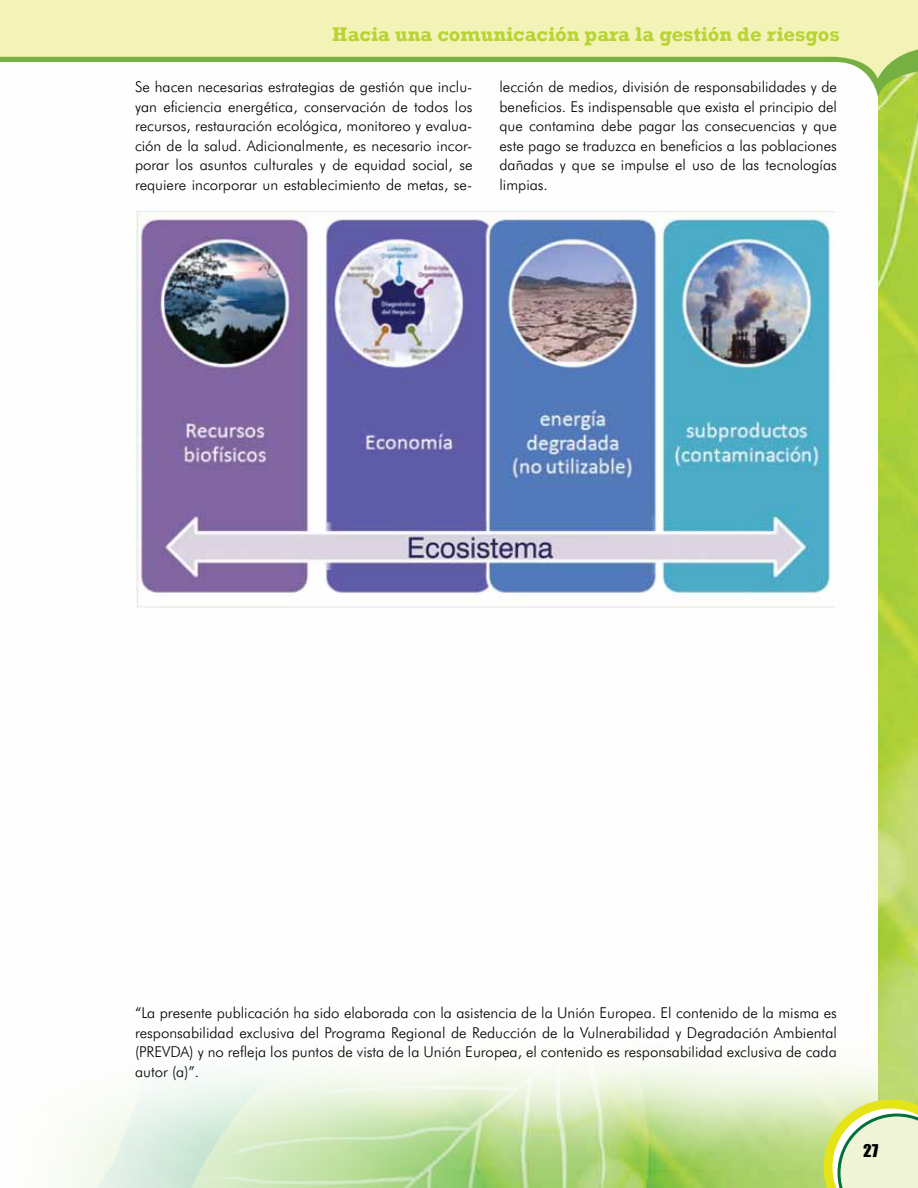
<style>
.page{position:relative;width:918px;height:1188px;background:#fff}
.page>*{position:absolute;margin:0;border:0;box-sizing:border-box;transform-origin:0 0}
.t1{font:700 20.4px "Rockwell";color:#b7d433}
.t2{font:18px "Impact";color:#000}
.t3{font:300 15px/19.5px "Futura BT";color:#000;text-align:justify}
</style>
<div class="page">
<img style="left:877px;top:97px;width:41px;height:1003px">
<img style="left:136px;top:210px;width:741px;height:978px">
<svg style="left:824px;top:1100px;width:94px;height:88px;background:#e0eaaf"></svg>
<svg style="left:59px;top:1007px;width:619px;height:181px"></svg>
<img style="left:137px;top:211px;width:697px;height:396px">
<div style="left:0;top:0;width:918px;height:47px;background:#f3f3b8"></div>
<svg style="left:0;top:47px;width:918px;height:50px"></svg>
<h1 class="t1" style="left:332px;top:22px;width:509px">Hacia una comunicación para la gestión de riesgos</h1>
<p class="t3" style="left:135px;top:77px;width:339px">Se hacen necesarias estrategias de gestión que inclu&shy;yan eficiencia energética, conservación de todos los recursos, restauración ecológica, monitoreo y evalua&shy;ción de la salud. Adicionalmente, es necesario incor&shy;porar los asuntos culturales y de equidad social, se requiere incorporar un establecimiento de metas, se-</p>
<p class="t3" style="left:500px;top:77px;width:339px">lección de medios, división de responsabilidades y de beneficios. Es indispensable que exista el principio del que contamina debe pagar las consecuencias y que este pago se traduzca en beneficios a las poblaciones dañadas y que se impulse el uso de las tecnologías limpias.</p>
<p class="t3" style="left:135px;top:1003px;width:703px">“La presente publicación ha sido elaborada con la asistencia de la Unión Europea. El contenido de la misma es responsabilidad exclusiva del Programa Regional de Reducción de la Vulnerabilidad y Degradación Ambiental (PREVDA) y no refleja los puntos de vista de la Unión Europea, el contenido es responsabilidad exclusiva de cada autor (a)”.</p>
<p class="t2" style="left:863px;top:1140px;width:17px">27</p>
</div>
